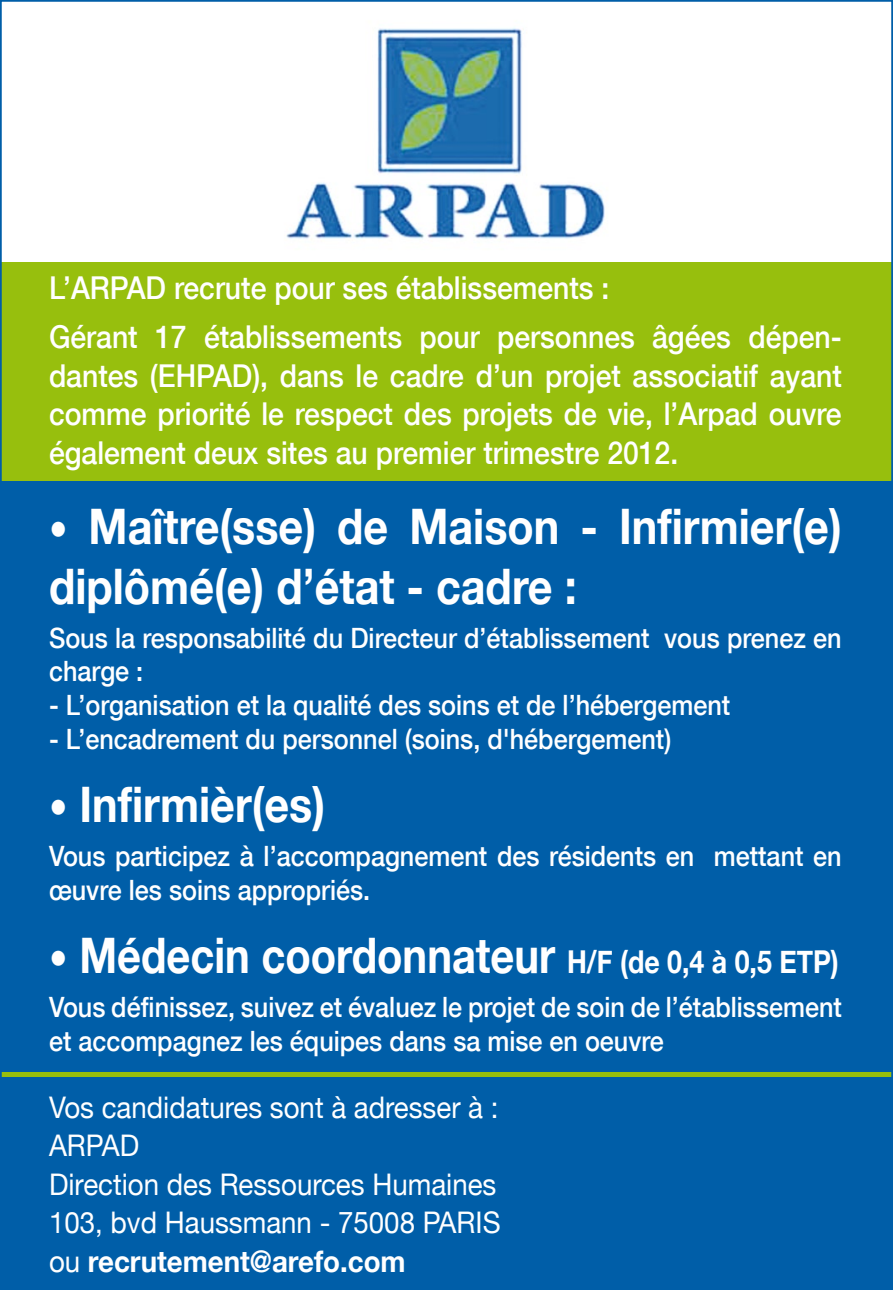
<style>
.page{position:relative;width:893px;height:1290px;background:#fff}
.page>*{position:absolute;margin:0;border:0;box-sizing:border-box;transform-origin:0 0}
.t1{font:700 49px/59.5px "Helvetica Neue";color:#fff;scale:.88 1}
.t2{font:700 49px "Helvetica Neue";color:#fff;scale:.85 1}
.t3{font:500 31.5px/38.5px "Helvetica Neue";color:#fff;scale:.9 1}
.t4{font:29.75px/38.5px "Helvetica Neue";color:#fff;scale:.93 1}
.t5{font:500 28px/33.6px "Helvetica Neue";color:#fff;scale:.9 1}
.s1{font-size:42px}
.s2{font-size:31.5px}
.s3{font-weight:700}
</style>
<div class="page">
<div style="left:0;top:390px;width:893px;height:900px;background:#005ea8"></div>
<img style="left:286px;top:28px;width:319px;height:211px">
<div style="left:0;top:262px;width:893px;height:219px;background:#97bf0d"></div>
<div style="left:0;top:1072px;width:893px;height:5px;background:#97bf0d"></div>
<p class="t3" style="left:49px;top:263px;width:882px;line-height:49px">L’ARPAD recrute pour ses établissements :<br>Gérant 17 établissements pour personnes âgées dépen-</p>
<p class="t3" style="left:49px;top:356px;width:882px;text-align:justify">dantes (EHPAD), dans le cadre d’un projet associatif ayant comme priorité le respect des projets de vie, l’Arpad ouvre également deux sites au premier trimestre 2012.</p>
<h1 class="t1" style="left:49px;top:496px;width:902px"><span class="s1">•</span> Maître(sse) de Maison - Infirmier(e) diplômé(e) d’état - cadre :</h1>
<p class="t5" style="left:49px;top:621px;width:882px">Sous la responsabilité du Directeur d’établissement vous prenez en charge :</p>
<p class="t5" style="left:49px;top:688px;width:758px">- L’organisation et la qualité des soins et de l’hébergement</p>
<p class="t5" style="left:49px;top:721px;width:693px">- L’encadrement du personnel (soins, d'hébergement)</p>
<h1 class="t1" style="left:49px;top:774px;width:315px"><span class="s1">•</span> Infirmièr(es)</h1>
<p class="t5" style="left:49px;top:839px;width:882px">Vous participez à l’accompagnement des résidents en mettant en œuvre les soins appropriés.</p>
<h1 class="t2" style="left:49px;top:925px;width:931px"><span class="s1">•</span> Médecin coordonnateur <span class="s2">H/F (de 0,4 à 0,5 ETP)</span></h1>
<p class="t5" style="left:49px;top:990px;width:882px">Vous définissez, suivez et évaluez le projet de soin de l’établissement et accompagnez les équipes dans sa mise en oeuvre</p>
<p class="t4" style="left:49px;top:1087px;width:487px">Vos candidatures sont à adresser à :<br>ARPAD<br>Direction des Ressources Humaines<br>103, bvd Haussmann - 75008 PARIS ou <span class="s3">recrutement@arefo.com</span></p>
</div>
